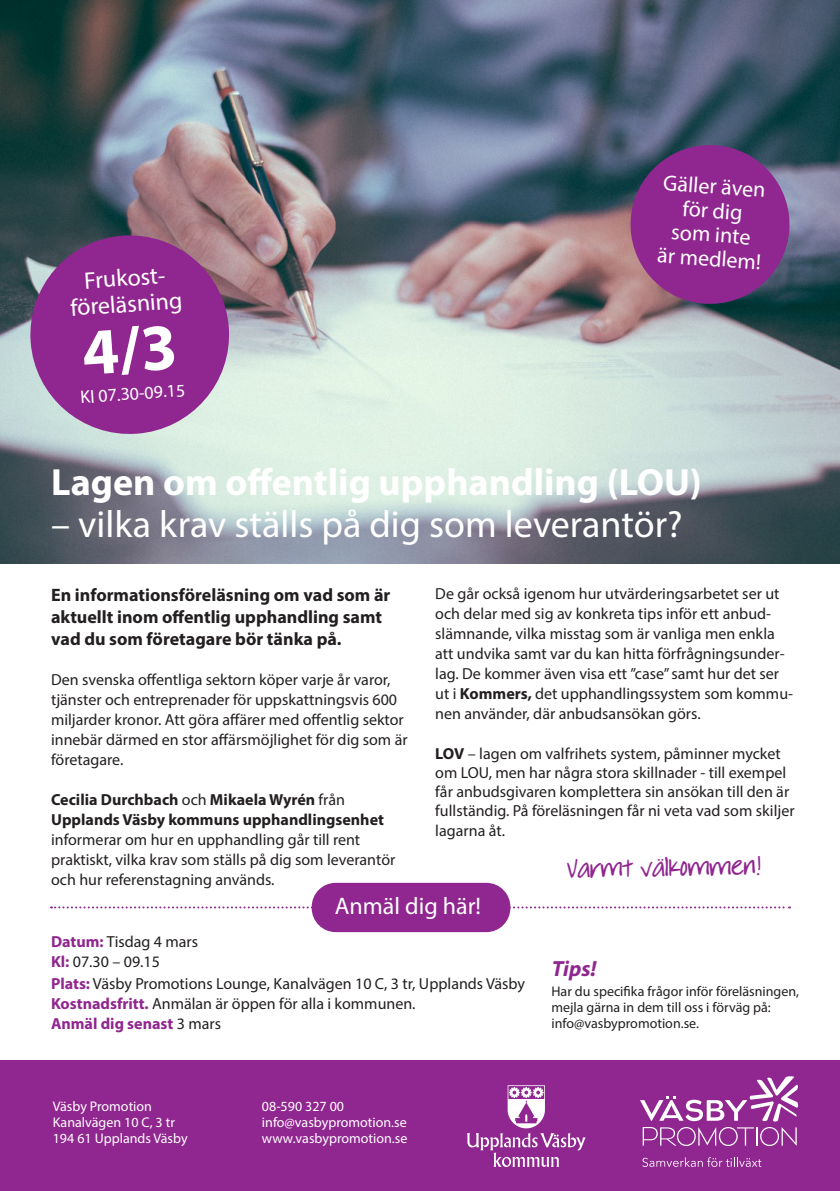
<style>
.page{position:relative;width:840px;height:1191px;background:#fff}
.page>*{position:absolute;margin:0;border:0;box-sizing:border-box;transform-origin:0 0}
.t1{font:38px "Myriad Pro";color:#fff}
.t2{font:700 38px "Myriad Pro";color:#fff}
.t3{font:24px/26px "Myriad Pro";color:#fff;text-align:center}
.t4{font:22px/24px "Myriad Pro";color:#fff;text-align:center}
.t5{font:22px "DJB It's Our Choices";color:#90268f}
.t6{font:italic 700 22px "Myriad Pro";color:#90268f}
.t7{font:700 18px/22px "Myriad Pro";color:#231f20}
.t8{font:18px "Myriad Pro";color:#fff}
.t9{font:16px/20px "Myriad Pro";color:#231f20}
.t10{font:700 16px "Myriad Pro";color:#231f20}
.t11{font:14px/16px "Myriad Pro";color:#fff}
.t12{font:14px/16px "Myriad Pro";color:#231f20}
.s1{font-weight:400}
.s2{font-weight:700}
.s3{font-weight:700;color:#90268f}
</style>
<div class="page">
<img style="left:0;top:0;width:839px;height:563px">
<div style="left:0;top:1060px;width:839px;height:131px;background:#90268f"></div>
<svg style="left:627px;top:142px;width:164px;height:165px;background:#803585"></svg>
<svg style="left:51px;top:906px;width:738px;height:2px"></svg>
<div style="left:311px;top:882px;width:199px;height:50px;background:#90268f;border-radius:24px"></div>
<svg style="left:467px;top:1085px;width:118px;height:82px"></svg>
<svg style="left:642px;top:1157px;width:119px;height:10px"></svg>
<svg style="left:640px;top:1076px;width:157px;height:70px"></svg>
<svg style="left:27px;top:232px;width:205px;height:205px;background:#964d97"></svg>
<div style="left:82px;top:325px;width:93px;height:50px;background:#90268f"></div>
<p class="t3" style="left:68px;top:268px;width:113px;rotate:-4deg">Frukost&shy;föreläsning</p>
<p class="t8" style="left:80px;top:386px;width:106px;rotate:-4deg">Kl 07.30-09.15</p>
<p class="t4" style="left:663px;top:170px;width:105px;rotate:4deg">Gäller även för dig som inte<br>är medlem!</p>
<p class="t2" style="left:51px;top:457px;width:652px">Lagen om offentlig upphandling (LOU)</p>
<p class="t1" style="left:51px;top:500px;width:632px">– vilka krav ställs på dig som leverantör?</p>
<p class="t7" style="left:51px;top:583px;width:341px">En informationsföreläsning om vad som är aktuellt inom offentlig upphandling samt vad du som företagare bör tänka på.</p>
<p class="t9" style="left:51px;top:669px;width:358px">Den svenska offentliga sektorn köper varje år varor, tjänster och entreprenader för uppskattningsvis 600 miljarder kronor. Att göra affärer med offentlig sektor innebär därmed en stor affärsmöjlighet för dig som är företagare.</p>
<p class="t10" style="left:51px;top:789px;width:295px">Cecilia Durchbach <span class="s1">och</span> Mikaela Wyrén <span class="s1">från</span></p>
<p class="t9" style="left:51px;top:809px;width:334px"><span class="s2">Upplands Väsby kommuns upphandlingsenhet </span>informerar om hur en upphandling går till rent</p>
<p class="t9" style="left:51px;top:849px;width:345px">praktiskt, vilka krav som ställs på dig som leverantör och hur referenstagning används.</p>
<p class="t9" style="left:435px;top:584px;width:359px">De går också igenom hur utvärderingsarbetet ser ut och delar med sig av konkreta tips inför ett anbud&shy;slämnande, vilka misstag som är vanliga men enkla att undvika samt var du kan hitta förfrågningsunder&shy;lag. De kommer även visa ett ”case” samt hur det ser ut i <span class="s2">Kommers,</span> det upphandlingssystem som kommu&shy;nen använder, där anbudsansökan görs.</p>
<p class="t9" style="left:435px;top:743px;width:360px;line-height:19.4px"><span class="s2">LOV</span> – lagen om valfrihets system, påminner mycket om LOU, men har några stora skillnader - till exempel får anbudsgivaren komplettera sin ansökan till den är fullständig. På föreläsningen får ni veta vad som skiljer lagarna åt.</p>
<p class="t5" style="left:567px;top:857px;width:195px;rotate:-1deg">Varmt välkommen!</p>
<p class="t3" style="left:334px;top:893px;width:148px">Anmäl dig här!</p>
<p class="t9" style="left:51px;top:931px;width:148px"><span class="s3">Datum:</span> Tisdag 4 mars</p>
<p class="t9" style="left:51px;top:951px;width:110px"><span class="s3">Kl:</span> 07.30 – 09.15</p>
<p class="t9" style="left:51px;top:973px;width:475px"><span class="s3">Plats:</span> Väsby Promotions Lounge, Kanalvägen 10 C, 3 tr, Upplands Väsby<br><span class="s3">Kostnadsfritt.</span> Anmälan är öppen för alla i kommunen.<br><span class="s3">Anmäl dig senast</span> 3 mars</p>
<p class="t6" style="left:551px;top:954px;width:46px">Tips!</p>
<p class="t12" style="left:551px;top:982px;width:249px">Har du specifika frågor inför föreläsningen, mejla gärna in dem till oss i förväg på: info@vasbypromotion.se.</p>
<p class="t11" style="left:53px;top:1097px;width:101px">Väsby Promotion</p>
<p class="t11" style="left:53px;top:1113px;width:124px">Kanalvägen 10 C, 3 tr</p>
<p class="t11" style="left:53px;top:1129px;width:136px">194 61 Upplands Väsby</p>
<p class="t11" style="left:262px;top:1097px;width:147px">08-590 327 00 info@vasbypromotion.se www.vasbypromotion.se</p>
</div>
